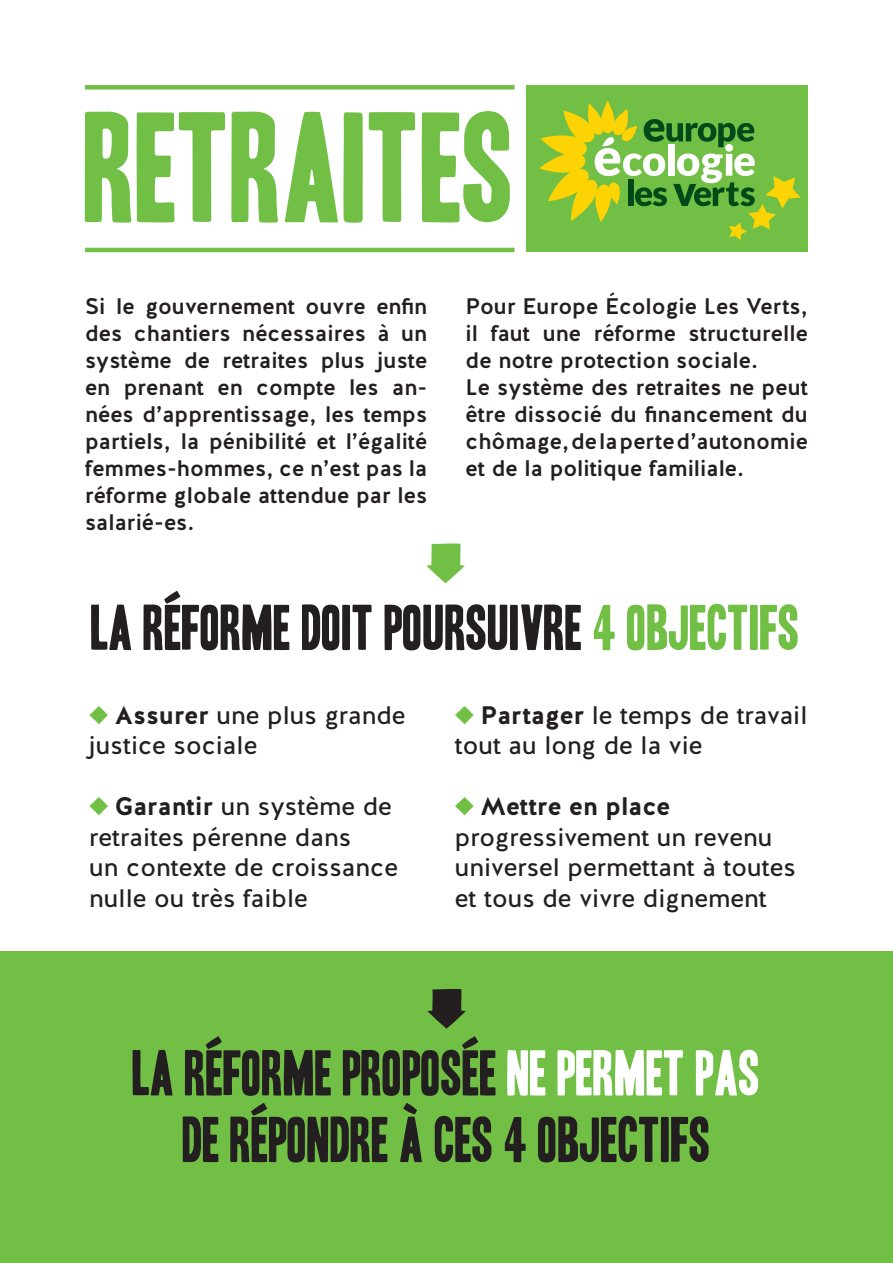
<style>
.page{position:relative;width:893px;height:1263px;background:#fff}
.page>*{position:absolute;margin:0;border:0;box-sizing:border-box;transform-origin:0 0}
.t1{font:135px "Toronto Gothic";color:#71bf44}
.t2{font:55.5px/66.6px "Toronto Gothic";color:#231f20;text-align:center}
.t3{font:55.5px "Cooter Deuce";color:#71bf44}
.t4{font:55.5px "Cooter Deuce";color:#231f20}
.t5{font:25.35px/30.5px "Halis GR";color:#231f20}
.t6{font:500 22.5px/27px "Halis GR";color:#231f20;text-align:justify}
.s1{color:#71bf44}
.s2{font-family:"Cooter Deuce";color:#71bf44}
.s3{font-weight:700}
.s4{color:#fff}
</style>
<div class="page">
<div style="left:526px;top:85px;width:282px;height:166px;background:#71bf44"></div>
<svg style="left:539px;top:101px;width:262px;height:139px"></svg>
<div style="left:0;top:951px;width:893px;height:312px;background:#71bf44"></div>
<div style="left:85px;top:85px;width:429px;height:5px;background:#71bf44"></div>
<hr style="left:85px;top:248px;width:429px;height:4px;background:#71bf44">
<h1 class="t1" style="left:85px;top:79px;width:432px">RETRAITES</h1>
<p class="t6" style="left:85px;top:293px;width:344px">Si le gouvernement ouvre enfin des chantiers nécessaires à un système de retraites plus juste en prenant en compte les an&shy;nées d’apprentissage, les temps partiels, la pénibilité et l’égalité femmes-hommes, ce n’est pas la réforme globale attendue par les salarié-es.</p>
<p class="t6" style="left:466px;top:293px;width:344px;text-align:left">Pour Europe Écologie Les Verts, il faut une réforme structurelle de notre protection sociale.<br>Le système des retraites ne peut être dissocié du financement du chômage, de la perte d’autonomie et de la politique familiale.</p>
<h2 class="t3" style="left:426px;top:532px;width:41px">↓</h2>
<h2 class="t2" style="left:91px;top:590px;width:710px">LA RÉFORME DOIT POURSUIVRE <span class="s1">4 OBJECTIFS</span></h2>
<p class="t5" style="left:89px;top:700px;width:318px"><span class="s2">♦</span> <span class="s3">Assurer</span> une plus grande justice sociale</p>
<p class="t5" style="left:89px;top:792px;width:310px"><span class="s2">♦</span> <span class="s3">Garantir</span> un système de retraites pérenne dans<br>un contexte de croissance nulle ou très faible</p>
<p class="t5" style="left:455px;top:700px;width:354px"><span class="s2">♦</span> <span class="s3">Partager</span> le temps de travail tout au long de la vie</p>
<p class="t5" style="left:455px;top:792px;width:343px"><span class="s2">♦</span> <span class="s3">Mettre en place </span>progressivement un revenu universel permettant à toutes et tous de vivre dignement</p>
<h2 class="t4" style="left:427px;top:977px;width:41px">↓</h2>
<h2 class="t2" style="left:133px;top:1036px;width:629px">LA RÉFORME PROPOSÉE <span class="s4">NE PERMET PAS<br></span>DE RÉPONDRE À CES 4 OBJECTIFS</h2>
</div>
